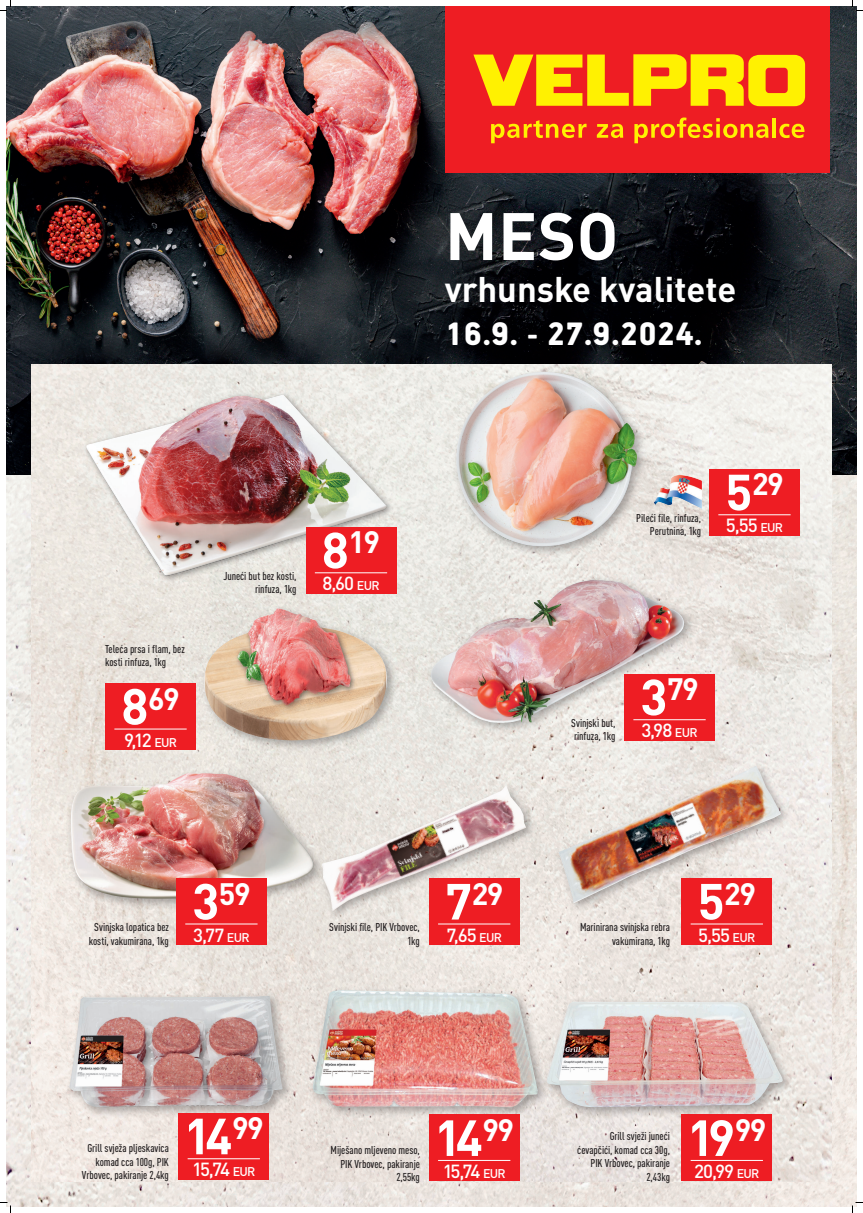
<style>
.page{position:relative;width:863px;height:1213px;background:#fff}
.page>*{position:absolute;margin:0;border:0;box-sizing:border-box;transform-origin:0 0}
.t1{font:700 65.95px "DIN Pro";color:#fff}
.t2{font:700 50px "DIN Pro";color:#fff}
.t3{font:900 36.45px "PF Handbook Pro";color:#fff}
.t4{font:700 35.25px "DIN Pro";color:#fff}
.t5{font:700 30.6px "DIN Pro";letter-spacing:-.05em;color:#fff}
.t6{font:500 18.75px "DIN Pro";letter-spacing:-.05em;color:#fff}
.t7{font:500 condensed 11.25px/13.5px "DIN Pro";letter-spacing:-.005em;color:#231f20;text-align:right}
.s1{font-size:50px}
.s2{font-size:12.5px}
</style>
<div class="page">
<img style="left:6px;top:475px;width:851px;height:732px">
<img style="left:6px;top:6px;width:851px;height:469px">
<img style="left:6px;top:10px;width:486px;height:352px">
<img style="left:32px;top:365px;width:799px;height:816px">
<div style="left:445px;top:6px;width:384px;height:167px;background:#ee1d23"></div>
<svg style="left:473px;top:54px;width:332px;height:52px"></svg>
<svg style="left:491px;top:120px;width:95px;height:23px"></svg>
<svg style="left:597px;top:124px;width:26px;height:14px"></svg>
<svg style="left:634px;top:118px;width:134px;height:25px"></svg>
<hr style="left:772px;top:118px;width:4px;height:20px;background:#fff101">
<svg style="left:779px;top:124px;width:25px;height:14px"></svg>
<div style="left:317px;top:782px;width:220px;height:140px;background:#231f20;opacity:.35"></div>
<img style="left:321px;top:785px;width:205px;height:126px">
<div style="left:66px;top:769px;width:259px;height:141px;background:#231f20;opacity:.35"></div>
<img style="left:71px;top:773px;width:243px;height:126px">
<div style="left:452px;top:368px;width:196px;height:190px;background:#231f20;opacity:.35"></div>
<img style="left:456px;top:372px;width:181px;height:174px">
<div style="left:542px;top:997px;width:252px;height:122px;background:#231f20;opacity:.35"></div>
<img style="left:549px;top:1001px;width:234px;height:107px">
<div style="left:309px;top:986px;width:240px;height:133px;background:#231f20;opacity:.35"></div>
<img style="left:313px;top:990px;width:225px;height:117px">
<div style="left:65px;top:992px;width:228px;height:127px;background:#231f20;opacity:.35"></div>
<img style="left:69px;top:996px;width:214px;height:112px">
<div style="left:555px;top:762px;width:237px;height:152px;background:#231f20;opacity:.35"></div>
<img style="left:558px;top:766px;width:223px;height:137px">
<div style="left:427px;top:576px;width:268px;height:158px;background:#231f20;opacity:.35"></div>
<img style="left:517px;top:581px;width:69px;height:38px">
<div style="left:200px;top:604px;width:198px;height:148px;background:#231f20;opacity:.35"></div>
<img style="left:203px;top:608px;width:184px;height:133px">
<div style="left:82px;top:391px;width:312px;height:192px;background:#231f20;opacity:.45"></div>
<img style="left:86px;top:395px;width:301px;height:180px">
<div style="left:709px;top:469px;width:91px;height:66px;background:#ee1d23"></div>
<hr style="left:718px;top:514px;width:73px;height:1px;background:#fff">
<div style="left:681px;top:878px;width:91px;height:67px;background:#ee1d23"></div>
<hr style="left:691px;top:924px;width:72px;height:1px;background:#fff">
<div style="left:624px;top:674px;width:91px;height:66px;background:#ee1d23"></div>
<hr style="left:633px;top:719px;width:73px;height:1px;background:#fff">
<div style="left:681px;top:1115px;width:91px;height:66px;background:#ee1d23"></div>
<hr style="left:691px;top:1160px;width:72px;height:1px;background:#fff">
<div style="left:178px;top:1113px;width:91px;height:66px;background:#ee1d23"></div>
<hr style="left:188px;top:1158px;width:72px;height:1px;background:#fff">
<div style="left:176px;top:878px;width:91px;height:67px;background:#ee1d23"></div>
<hr style="left:185px;top:924px;width:73px;height:1px;background:#fff">
<div style="left:429px;top:1115px;width:91px;height:66px;background:#ee1d23"></div>
<hr style="left:438px;top:1160px;width:72px;height:1px;background:#fff">
<div style="left:429px;top:878px;width:91px;height:67px;background:#ee1d23"></div>
<hr style="left:438px;top:924px;width:72px;height:1px;background:#fff">
<img style="left:654px;top:475px;width:47px;height:33px">
<div style="left:105px;top:683px;width:91px;height:67px;background:#ee1d23"></div>
<hr style="left:114px;top:729px;width:73px;height:1px;background:#fff">
<div style="left:305px;top:527px;width:91px;height:66px;background:#ee1d23"></div>
<hr style="left:315px;top:572px;width:72px;height:1px;background:#fff">
<svg style="left:0;top:0;width:11px;height:11px"></svg>
<svg style="left:0;top:1202px;width:11px;height:11px"></svg>
<svg style="left:852px;top:0;width:11px;height:11px"></svg>
<svg style="left:852px;top:1202px;width:11px;height:11px"></svg>
<p class="t7" style="left:105px;top:643px;width:81px;text-align:left">Teleća prsa i flam, bez kosti rinfuza, 1kg</p>
<h3 class="t5" style="left:121px;top:681px;width:60px"><span class="s1">8</span>69</h3>
<h3 class="t6" style="left:124px;top:733px;width:54px">9,12 <span class="s2">EUR</span></h3>
<p class="t7" style="left:223px;top:570px;width:74px">Juneći but bez kosti, rinfuza, 1kg</p>
<h3 class="t5" style="left:322px;top:525px;width:60px"><span class="s1">8</span>19</h3>
<h3 class="t6" style="left:322px;top:577px;width:59px">8,60 <span class="s2">EUR</span></h3>
<h1 class="t1" style="left:445px;top:199px;width:175px">MESO</h1>
<h3 class="t4" style="left:445px;top:270px;width:293px">vrhunske kvalitete</h3>
<h3 class="t3" style="left:445px;top:311px;width:259px">16.9. - 27.9.2024.</h3>
<p class="t7" style="left:636px;top:512px;width:66px">Pileći file, rinfuza,<br>Perutnina, 1kg</p>
<h3 class="t5" style="left:725px;top:467px;width:60px"><span class="s1">5</span>29</h3>
<h3 class="t6" style="left:726px;top:519px;width:59px">5,55 <span class="s2">EUR</span></h3>
<p class="t7" style="left:571px;top:717px;width:46px;text-align:left">Svinjski but, rinfuza, 1kg</p>
<h3 class="t5" style="left:640px;top:672px;width:60px"><span class="s1">3</span>79</h3>
<h3 class="t6" style="left:641px;top:724px;width:58px">3,98 <span class="s2">EUR</span></h3>
<p class="t7" style="left:89px;top:921px;width:82px;text-align:center">Svinjska lopatica bez kosti, vakumirana, 1kg</p>
<h3 class="t5" style="left:192px;top:876px;width:60px"><span class="s1">3</span>59</h3>
<h3 class="t6" style="left:193px;top:928px;width:58px">3,77 <span class="s2">EUR</span></h3>
<p class="t7" style="left:329px;top:921px;width:92px">Svinjski file, PIK Vrbovec,<br>1kg</p>
<h3 class="t5" style="left:445px;top:876px;width:60px"><span class="s1">7</span>29</h3>
<h3 class="t6" style="left:446px;top:928px;width:57px">7,65 <span class="s2">EUR</span></h3>
<p class="t7" style="left:580px;top:921px;width:92px">Marinirana svinjska rebra vakumirana, 1kg</p>
<h3 class="t5" style="left:697px;top:876px;width:60px"><span class="s1">5</span>29</h3>
<h3 class="t6" style="left:698px;top:928px;width:59px">5,55 <span class="s2">EUR</span></h3>
<p class="t7" style="left:82px;top:1143px;width:88px">Grill svježa pljeskavica komad cca 100g, PIK<br>Vrbovec, pakiranje 2,4kg</p>
<h2 class="t2" style="left:184px;top:1108px;width:81px">14<sup>99</sup></h2>
<h3 class="t6" style="left:192px;top:1163px;width:65px">15,74 <span class="s2">EUR</span></h3>
<p class="t7" style="left:331px;top:1145px;width:91px">Miješano mljeveno meso,<br>PIK Vrbovec, pakiranje<br>2,55kg</p>
<h2 class="t2" style="left:434px;top:1109px;width:81px">14<sup>99</sup></h2>
<h3 class="t6" style="left:443px;top:1165px;width:65px">15,74 <span class="s2">EUR</span></h3>
<p class="t7" style="left:577px;top:1131px;width:94px">Grill svježi juneći ćevapčići, komad cca 30g,<br>PIK Vrbovec, pakiranje<br>2,43kg</p>
<h2 class="t2" style="left:687px;top:1109px;width:81px">19<sup>99</sup></h2>
<h3 class="t6" style="left:694px;top:1165px;width:67px">20,99 <span class="s2">EUR</span></h3>
</div>
